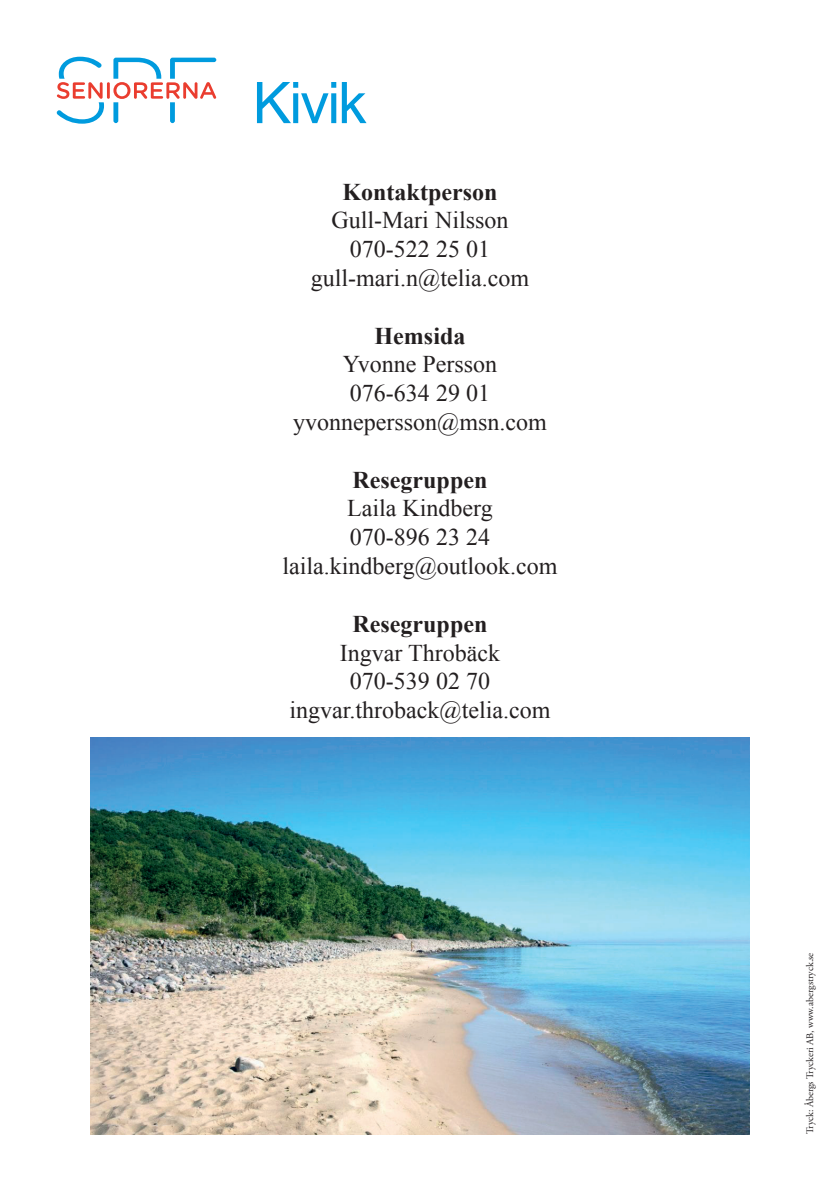
<style>
.page{position:relative;width:840px;height:1191px;background:#fff}
.page>*{position:absolute;margin:0;border:0;box-sizing:border-box;transform-origin:0 0}
.t1{font:57.4px "Arial";letter-spacing:-.03em;color:#009bde}
.t2{font:24px "Times New Roman";color:#231f20}
.t3{font:700 24px "Times New Roman";color:#231f20}
.t4{font:10px "Adobe Garamond Pro";color:#231f20}
</style>
<div class="page">
<svg style="left:57px;top:57px;width:47px;height:67px"></svg>
<hr style="left:107px;top:82px;width:3px;height:17px;background:#ea3d2f">
<svg style="left:113px;top:58px;width:103px;height:65px"></svg>
<img style="left:90px;top:737px;width:659px;height:397px">
<p class="t1" style="left:252px;top:63px;width:115px">Kivik</p>
<p class="t3" style="left:342px;top:175px;width:156px">Kontaktperson</p>
<p class="t2" style="left:331px;top:204px;width:178px">Gull-Mari Nilsson</p>
<p class="t2" style="left:350px;top:233px;width:141px">070-522 25 01</p>
<p class="t2" style="left:311px;top:262px;width:220px">gull-mari.n@telia.com</p>
<p class="t3" style="left:374px;top:319px;width:92px">Hemsida</p>
<p class="t2" style="left:342px;top:348px;width:156px">Yvonne Persson</p>
<p class="t2" style="left:350px;top:377px;width:141px">076-634 29 01</p>
<p class="t2" style="left:293px;top:406px;width:255px">yvonnepersson@msn.com</p>
<p class="t3" style="left:352px;top:463px;width:136px">Resegruppen</p>
<p class="t2" style="left:347px;top:492px;width:147px">Laila Kindberg</p>
<p class="t2" style="left:350px;top:521px;width:141px">070-896 23 24</p>
<p class="t2" style="left:282px;top:550px;width:276px">laila.kindberg@outlook.com</p>
<p class="t3" style="left:352px;top:607px;width:136px">Resegruppen</p>
<p class="t2" style="left:339px;top:636px;width:162px">Ingvar Throbäck</p>
<p class="t2" style="left:350px;top:665px;width:141px">070-539 02 70</p>
<p class="t2" style="left:289px;top:694px;width:262px">ingvar.throback@telia.com</p>
<p class="t4" style="left:803px;top:1134px;width:183px;rotate:-90deg">Tryck: Åbergs Tryckeri AB, www.abergstryck.se</p>
</div>
